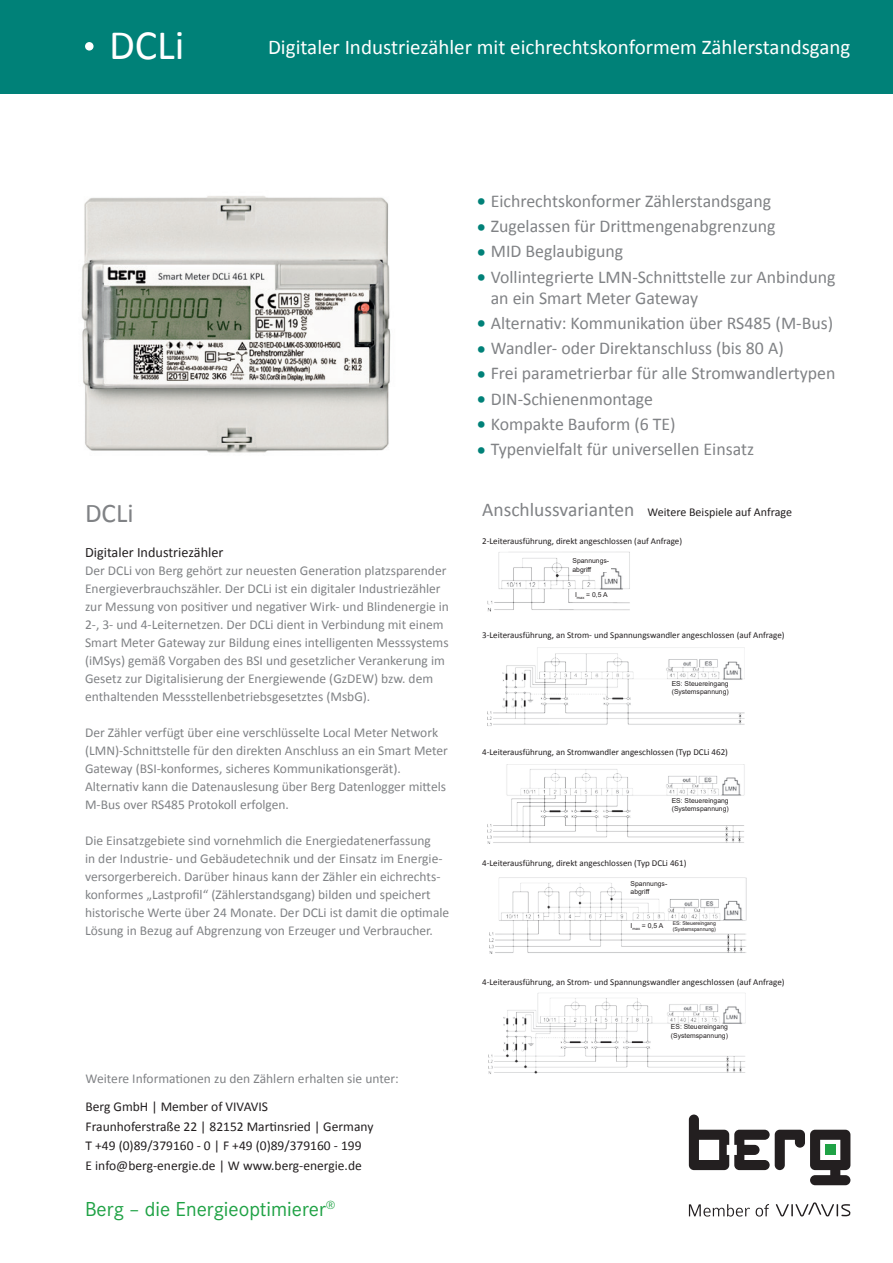
<style>
.page{position:relative;width:893px;height:1263px;background:#fff}
.page>*{position:absolute;margin:0;border:0;box-sizing:border-box;transform-origin:0 0}
.t1{font:42px "Calibri";color:#fff}
.t2{font:27px "Calibri";color:#808285}
.t3{font:21px "Calibri";color:#fff}
.t4{font:21px "Corporate S";color:#1fa245}
.t5{font:18px/21px "Calibri";color:#808285}
.t6{font:14.25px "Calibri";color:#231f20}
.t7{font:13.5px/18px "Calibri";color:#808285}
.t8{font:13.5px "Calibri";color:#231f20}
.t9{font:12px "Calibri";color:#231f20}
.t10{font:9px "Calibri";color:#231f20}
.t11{font:8.25px "Arial";color:#231f20}
.t12{font:6.75px/8.1px "Arial";color:#231f20}
.t13{font:5.1px/6.1px "Arial";color:#231f20}
.s1{font-size:21px;color:#008178}
.s2{font-size:19.5px;color:#808285}
</style>
<div class="page">
<div style="left:0;top:0;width:893px;height:94px;background:#008178"></div>
<div style="left:85px;top:42px;width:9px;height:9px;background:#fff;border-radius:50%"></div>
<img style="left:487px;top:551px;width:143px;height:61px">
<img style="left:487px;top:647px;width:257px;height:79px">
<img style="left:487px;top:764px;width:258px;height:79px">
<div style="left:572px;top:558px;width:38px;height:13px;background:#fff"></div>
<div style="left:672px;top:798px;width:69px;height:13px;background:#fff"></div>
<div style="left:672px;top:681px;width:69px;height:13px;background:#fff"></div>
<div style="left:575px;top:592px;width:32px;height:5px;background:#fff"></div>
<img style="left:489px;top:877px;width:258px;height:76px">
<img style="left:488px;top:993px;width:258px;height:81px">
<div style="left:631px;top:881px;width:38px;height:13px;background:#fff"></div>
<div style="left:671px;top:1024px;width:69px;height:13px;background:#fff"></div>
<div style="left:673px;top:921px;width:69px;height:10px;background:#fff"></div>
<div style="left:631px;top:923px;width:32px;height:5px;background:#fff"></div>
<img style="left:81px;top:196px;width:310px;height:257px">
<svg style="left:689px;top:1114px;width:161px;height:71px"></svg>
<svg style="left:689px;top:1204px;width:80px;height:12px"></svg>
<svg style="left:776px;top:1202px;width:75px;height:14px"></svg>
<p class="t1" style="left:109px;top:19px;width:77px">DCLi</p>
<p class="t3" style="left:268px;top:34px;width:584px">Digitaler Industriezähler mit eichrechtskonformem Zählerstandsgang</p>
<p class="t2" style="left:85px;top:496px;width:50px">DCLi</p>
<p class="t6" style="left:85px;top:543px;width:140px">Digitaler Industriezähler</p>
<p class="t7" style="left:85px;top:560px;width:366px">Der DCLi von Berg gehört zur neuesten Generation platzsparender Energieverbrauchszähler. Der DCLi ist ein digitaler Industriezähler zur Messung von positiver und negativer Wirk- und Blindenergie in 2-, 3- und 4-Leiternetzen. Der DCLi dient in Verbindung mit einem Smart Meter Gateway zur Bildung eines intelligenten Messsystems (iMSys) gemäß Vorgaben des BSI und gesetzlicher Verankerung im Gesetz zur Digitalisierung der Energiewende (GzDEW) bzw. dem enthaltenden Messstellenbetriebsgesetztes (MsbG).</p>
<p class="t7" style="left:85px;top:722px;width:364px">Der Zähler verfügt über eine verschlüsselte Local Meter Network (LMN)-Schnittstelle für den direkten Anschluss an ein Smart Meter Gateway (BSI-konformes, sicheres Kommunikationsgerät).<br>Alternativ kann die Datenauslesung über Berg Datenlogger mittels M-Bus over RS485 Protokoll erfolgen.</p>
<p class="t7" style="left:85px;top:830px;width:366px">Die Einsatzgebiete sind vornehmlich die Energiedatenerfassung<br>in der Industrie- und Gebäudetechnik und der Einsatz im Energie&shy;versorgerbereich. Darüber hinaus kann der Zähler ein eichrechts&shy;konformes „Lastprofil“ (Zählerstandsgang) bilden und speichert historische Werte über 24 Monate. Der DCLi ist damit die optimale Lösung in Bezug auf Abgrenzung von Erzeuger und Verbraucher.</p>
<p class="t7" style="left:86px;top:1069px;width:315px">Weitere Informationen zu den Zählern erhalten sie unter:</p>
<p class="t8" style="left:86px;top:1098px;width:184px">Berg GmbH | Member of VIVAVIS</p>
<p class="t8" style="left:86px;top:1118px;width:289px">Fraunhoferstraße 22 | 82152 Martinsried | Germany</p>
<p class="t8" style="left:86px;top:1137px;width:277px">T +49 (0)89/379160 - 0 | F +49 (0)89/379160 - 199</p>
<p class="t8" style="left:86px;top:1157px;width:278px">E info@berg-energie.de | W www.berg-energie.de</p>
<p class="t4" style="left:85px;top:1197px;width:252px">Berg – die Energieoptimierer<sup>®</sup></p>
<p class="t5" style="left:476px;top:190px;width:296px"><span class="s1">•</span> Eichrechtskonformer Zählerstandsgang</p>
<p class="t5" style="left:476px;top:215px;width:301px"><span class="s1">•</span> Zugelassen für Drittmengenabgrenzung</p>
<p class="t5" style="left:476px;top:240px;width:149px"><span class="s1">•</span> MID Beglaubigung</p>
<p class="t5" style="left:491px;top:265px;width:346px;text-indent:-15px"><span class="s1">•</span> Vollintegrierte LMN-Schnittstelle zur Anbindung an ein Smart Meter Gateway</p>
<p class="t5" style="left:476px;top:312px;width:358px"><span class="s1">•</span> Alternativ: Kommunikation über RS485 (M-Bus)</p>
<p class="t5" style="left:476px;top:337px;width:309px"><span class="s1">•</span> Wandler- oder Direktanschluss (bis 80 A)</p>
<p class="t5" style="left:476px;top:362px;width:361px"><span class="s1">•</span> Frei parametrierbar für alle Stromwandlertypen</p>
<p class="t5" style="left:476px;top:387px;width:178px"><span class="s1">•</span> DIN-Schienenmontage</p>
<p class="t5" style="left:476px;top:413px;width:201px"><span class="s1">•</span> Kompakte Bauform (6 TE)</p>
<p class="t5" style="left:476px;top:438px;width:279px"><span class="s1">•</span> Typenvielfalt für universellen Einsatz</p>
<p class="t9" style="left:482px;top:505px;width:311px"><span class="s2">Anschlussvarianten</span> Weitere Beispiele auf Anfrage</p>
<p class="t11" style="left:483px;top:535px;width:153px">2-Leiterausführung, direkt angeschlossen</p>
<p class="t10" style="left:482px;top:535px;width:201px">2-Leiterausführung, direkt angeschlossen (auf Anfrage)</p>
<p class="t12" style="left:572px;top:557px;width:38px">Spannungs&shy;abgriff</p>
<p class="t12" style="left:575px;top:591px;width:34px">I<sub>max</sub> = 0,5 A</p>
<p class="t10" style="left:482px;top:629px;width:304px">3-Leiterausführung, an Strom- und Spannungswandler angeschlossen (auf Anfrage)</p>
<p class="t11" style="left:483px;top:630px;width:257px">3-Leiterausführung, an Strom- und Spannungswandler angeschlossen</p>
<p class="t12" style="left:672px;top:679px;width:59px">ES: Steuereingang (Systemspannung)</p>
<p class="t10" style="left:482px;top:746px;width:247px">4-Leiterausführung, an Stromwandler angeschlossen (Typ DCLi 462)</p>
<p class="t11" style="left:483px;top:748px;width:195px">4-Leiterausführung, an Stromwandler angeschlossen</p>
<p class="t12" style="left:672px;top:796px;width:59px">ES: Steuereingang (Systemspannung)</p>
<p class="t10" style="left:482px;top:858px;width:206px">4-Leiterausführung, direkt angeschlossen (Typ DCLi 461)</p>
<p class="t11" style="left:484px;top:859px;width:153px">4-Leiterausführung, direkt angeschlossen</p>
<p class="t12" style="left:631px;top:880px;width:38px">Spannungs&shy;abgriff</p>
<p class="t12" style="left:631px;top:921px;width:34px">I<sub>max</sub> = 0,5 A</p>
<p class="t13" style="left:673px;top:920px;width:45px">ES: Steuereingang (Systemspannung)</p>
<p class="t10" style="left:482px;top:976px;width:304px">4-Leiterausführung, an Strom- und Spannungswandler angeschlossen (auf Anfrage)</p>
<p class="t11" style="left:484px;top:977px;width:257px">4-Leiterausführung, an Strom- und Spannungswandler angeschlossen</p>
<p class="t12" style="left:671px;top:1023px;width:59px">ES: Steuereingang (Systemspannung)</p>
</div>
